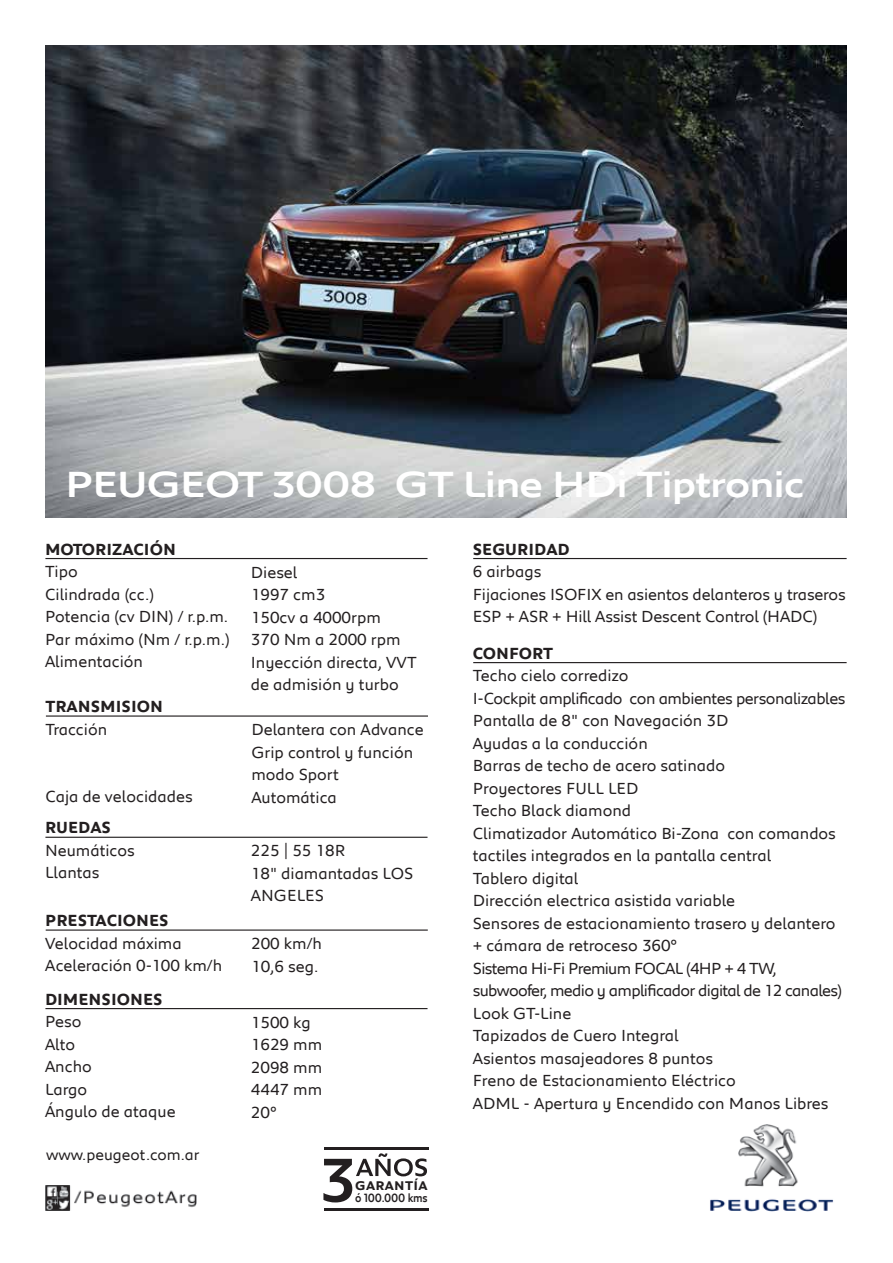
<style>
.page{position:relative;width:893px;height:1263px;background:#fff}
.page>*{position:absolute;margin:0;border:0;box-sizing:border-box;transform-origin:0 0}
.t1{font:500 37.5px "Peugeot Expanded";letter-spacing:-.04em;color:#fff}
.t2{font:16.5px/22.5px "Peugeot";color:#231f20}
.t3{font:700 16.5px "Peugeot";color:#231f20}
.t4{font:15.9px "Peugeot";color:#231f20}
.t5{font:700 12.9px "Peugeot Expanded";letter-spacing:.025em;color:#231f20;scale:.88 1}
.t6{font:500 12.3px "Peugeot Expanded";letter-spacing:-.02em;color:#231f20;scale:.75 1}
</style>
<div class="page">
<img style="left:45px;top:45px;width:802px;height:473px">
<img style="left:710px;top:1124px;width:124px;height:88px">
<img style="left:46px;top:1185px;width:151px;height:25px">
<hr style="left:473px;top:662px;width:374px;height:1px;background:#231f20">
<hr style="left:324px;top:1147px;width:104px;height:2px;background:#231f20">
<hr style="left:324px;top:1208px;width:104px;height:2px;background:#231f20">
<svg style="left:323px;top:1153px;width:104px;height:49px"></svg>
<hr style="left:45px;top:558px;width:382px;height:1px;background:#231f20">
<hr style="left:46px;top:715px;width:382px;height:2px;background:#231f20">
<hr style="left:45px;top:837px;width:382px;height:1px;background:#231f20">
<hr style="left:45px;top:1008px;width:382px;height:1px;background:#231f20">
<hr style="left:46px;top:929px;width:382px;height:2px;background:#231f20">
<hr style="left:473px;top:558px;width:374px;height:1px;background:#231f20">
<h1 class="t1" style="left:65px;top:459px;width:742px">PEUGEOT 3008 GT Line HDi Tiptronic</h1>
<p class="t3" style="left:45px;top:538px;width:132px">MOTORIZACIÓN</p>
<p class="t2" style="left:45px;top:559px;width:186px">Tipo<br>Cilindrada (cc.)<br>Potencia (cv DIN) / r.p.m.<br>Par máximo (Nm / r.p.m.)<br>Alimentación</p>
<p class="t2" style="left:251px;top:560px;width:167px">Diesel<br>1997 cm3<br>150cv a 4000rpm<br>370 Nm a 2000 rpm<br>Inyección directa, VVT de admisión y turbo</p>
<p class="t3" style="left:45px;top:695px;width:119px">TRANSMISION</p>
<p class="t2" style="left:45px;top:717px;width:63px">Tracción</p>
<p class="t2" style="left:251px;top:717px;width:174px">Delantera con Advance<br>Grip control y función modo Sport<br>Automática</p>
<p class="t2" style="left:45px;top:784px;width:149px">Caja de velocidades</p>
<p class="t3" style="left:45px;top:816px;width:68px">RUEDAS</p>
<p class="t2" style="left:45px;top:838px;width:91px">Neumáticos<br>Llantas</p>
<p class="t2" style="left:251px;top:838px;width:164px">225 | 55 18R<br>18" diamantadas LOS<br>ANGELES</p>
<p class="t3" style="left:45px;top:909px;width:125px">PRESTACIONES</p>
<p class="t2" style="left:45px;top:931px;width:178px">Velocidad máxima<br>Aceleración 0-100 km/h</p>
<p class="t2" style="left:251px;top:931px;width:72px">200 km/h<br>10,6 seg.</p>
<p class="t3" style="left:45px;top:988px;width:119px">DIMENSIONES</p>
<p class="t2" style="left:45px;top:1009px;width:132px">Peso<br>Alto<br>Ancho<br>Largo<br>Ángulo de ataque</p>
<p class="t2" style="left:251px;top:1010px;width:73px">1500 kg<br>1629 mm<br>2098 mm<br>4447 mm<br>20º</p>
<p class="t4" style="left:46px;top:1143px;width:155px">www.peugeot.com.ar</p>
<p class="t5" style="left:355px;top:1177px;width:84px">GARANTÍA</p>
<p class="t6" style="left:355px;top:1190px;width:98px">ó 100.000 kms</p>
<p class="t3" style="left:473px;top:538px;width:98px">SEGURIDAD</p>
<p class="t2" style="left:473px;top:559px;width:374px">6 airbags<br>Fijaciones ISOFIX en asientos delanteros y traseros<br>ESP + ASR + Hill Assist Descent Control (HADC)</p>
<p class="t3" style="left:473px;top:642px;width:82px">CONFORT</p>
<p class="t2" style="left:473px;top:663px;width:374px">Techo cielo corredizo<br>I-Cockpit amplificado con ambientes personalizables Pantalla de 8" con Navegación 3D<br>Ayudas a la conducción<br>Barras de techo de acero satinado<br>Proyectores FULL LED<br>Techo Black diamond<br>Climatizador Automático Bi-Zona con comandos tactiles integrados en la pantalla central<br>Tablero digital<br>Dirección electrica asistida variable<br>Sensores de estacionamiento trasero y delantero + cámara de retroceso 360º<br>Sistema Hi-Fi Premium FOCAL (4HP + 4 TW, subwoofer, medio y amplificador digital de 12 canales)<br>Look GT-Line<br>Tapizados de Cuero Integral<br>Asientos masajeadores 8 puntos<br>Freno de Estacionamiento Eléctrico<br>ADML - Apertura y Encendido con Manos Libres</p>
</div>
